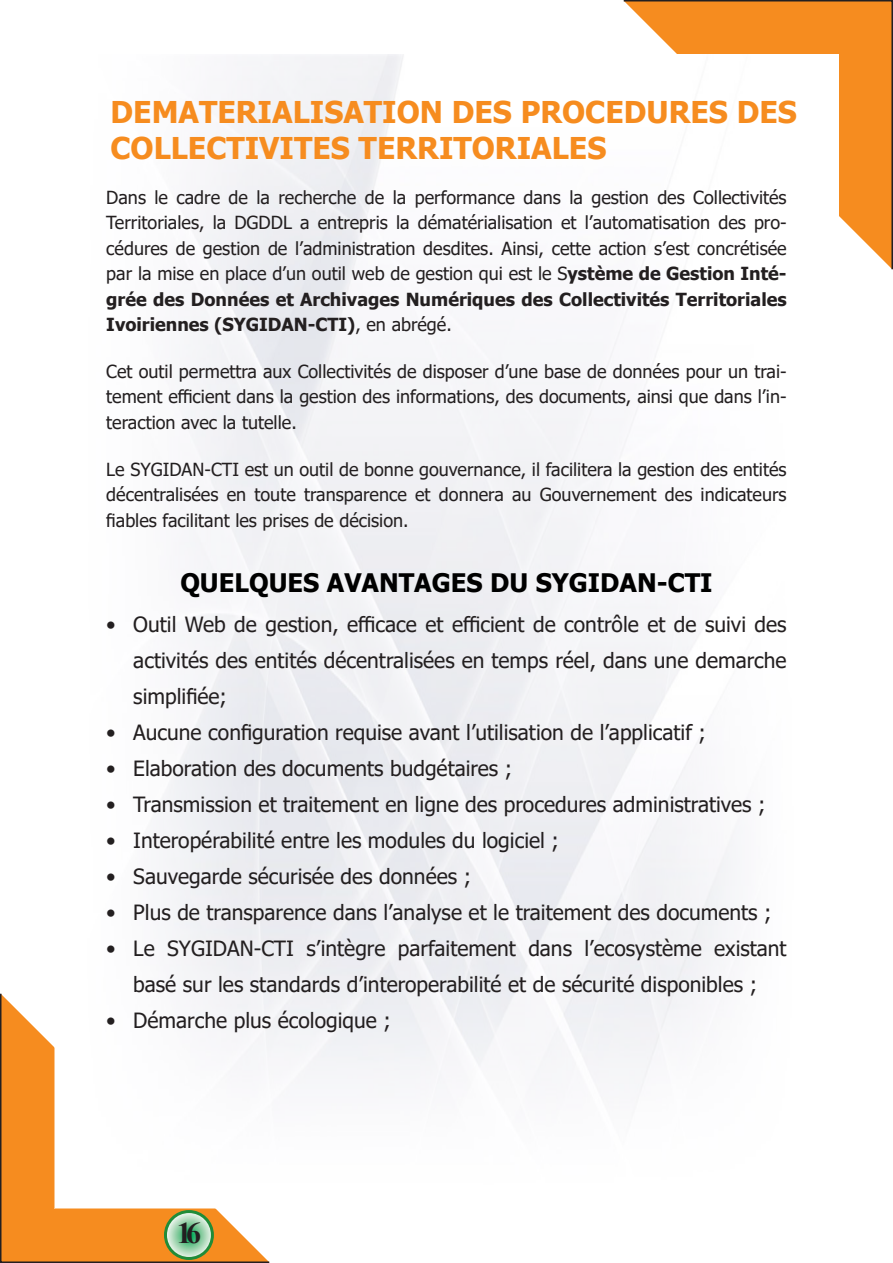
<style>
.page{position:relative;width:893px;height:1263px;background:#fff}
.page>*{position:absolute;margin:0;border:0;box-sizing:border-box;transform-origin:0 0}
.t1{font:700 30px/36px "Tahoma";color:#f68c1f}
.t2{font:700 30px "Times New Roman";color:#231f20}
.t3{font:700 25.5px "Tahoma";color:#000}
.t4{font:21px/36px "Tahoma";color:#231f20;text-align:justify}
.Style_de_paragraphe{font:18px/25.5px "Tahoma";color:#231f20;text-align:justify}
.s1{font-weight:700}
</style>
<div class="page">
<svg style="left:623px;top:0;width:270px;height:270px"></svg>
<svg style="left:0;top:993px;width:270px;height:270px"></svg>
<svg style="left:165px;top:1211px;width:47px;height:47px"></svg>
<div style="left:164px;top:1210px;width:50px;height:50px;border:3px solid #208c38;border-radius:50%"></div>
<img style="left:54px;top:54px;width:785px;height:1155px">
<p class="t1" style="left:111px;top:95px;width:688px">DEMATERIALISATION DES PROCEDURES DES<br>COLLECTIVITES TERRITORIALES</p>
<p class="Style_de_paragraphe" style="left:106px;top:185px;width:682px">Dans le cadre de la recherche de la performance dans la gestion des Collectivités Territoriales, la DGDDL a entrepris la dématérialisation et l’automatisation des pro&shy;cédures de gestion de l’administration desdites. Ainsi, cette action s’est concrétisée par la mise en place d’un outil web de gestion qui est le S<span class="s1">ystème de Gestion Inté&shy;grée des Données et Archivages Numériques des Collectivités Territoriales Ivoiriennes (SYGIDAN-CTI)</span>, en abrégé.</p>
<p class="Style_de_paragraphe" style="left:106px;top:360px;width:682px">Cet outil permettra aux Collectivités de disposer d’une base de données pour un trai&shy;tement efficient dans la gestion des informations, des documents, ainsi que dans l’in&shy;teraction avec la tutelle.</p>
<p class="Style_de_paragraphe" style="left:106px;top:457px;width:682px">Le SYGIDAN-CTI est un outil de bonne gouvernance, il facilitera la gestion des entités décentralisées en toute transparence et donnera au Gouvernement des indicateurs fiables facilitant les prises de décision.</p>
<p class="t3" style="left:180px;top:565px;width:534px">QUELQUES AVANTAGES DU SYGIDAN-CTI</p>
<p class="t4" style="left:133px;top:608px;width:655px;text-indent:-27px">• Outil Web de gestion, efficace et efficient de contrôle et de suivi des activités des entités décentralisées en temps réel, dans une demarche simplifiée;</p>
<p class="t4" style="left:106px;top:716px;width:601px">• Aucune configuration requise avant l’utilisation de l’applicatif ;</p>
<p class="t4" style="left:106px;top:752px;width:408px">• Elaboration des documents budgétaires ;</p>
<p class="t4" style="left:106px;top:788px;width:661px">• Transmission et traitement en ligne des procedures administratives ;</p>
<p class="t4" style="left:106px;top:824px;width:454px">• Interopérabilité entre les modules du logiciel ;</p>
<p class="t4" style="left:106px;top:860px;width:366px">• Sauvegarde sécurisée des données ;</p>
<p class="t4" style="left:106px;top:896px;width:667px">• Plus de transparence dans l’analyse et le traitement des documents ;</p>
<p class="t4" style="left:106px;top:932px;width:682px;text-align:center">• Le SYGIDAN-CTI s’intègre parfaitement dans l’ecosystème existant basé sur les standards d’interoperabilité et de sécurité disponibles ;</p>
<p class="t4" style="left:106px;top:1004px;width:286px">• Démarche plus écologique ;</p>
<h1 class="t2" style="left:177px;top:1211px;width:26px">16</h1>
</div>
